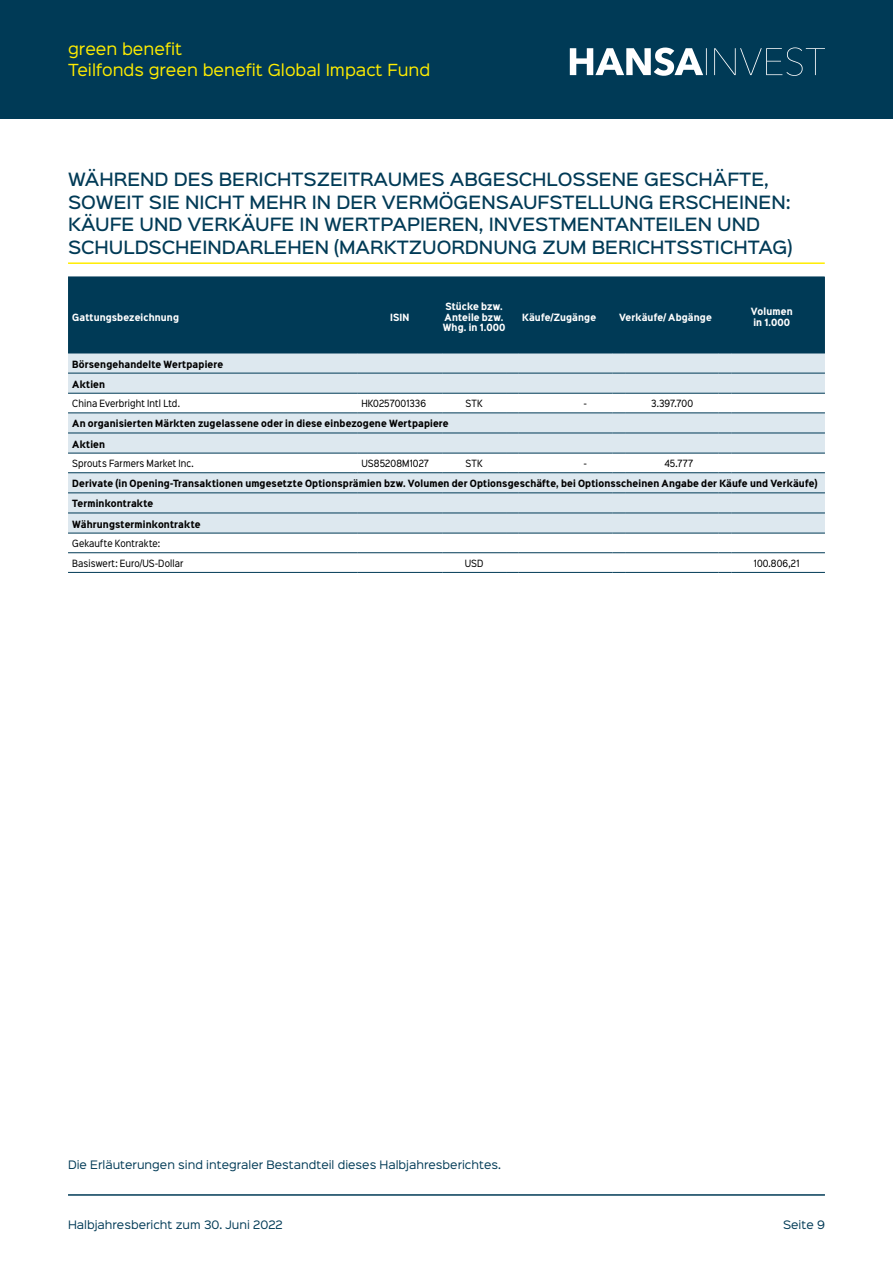
<style>
.page{position:relative;width:893px;height:1263px;background:#fff}
.page>*{position:absolute;margin:0;border:0;box-sizing:border-box;transform-origin:0 0}
.t1{font:500 16.5px/22.5px "Sinkin Sans 500";color:#003a56}
.t2{font:15px/21px "Sinkin Sans 400";color:#ffed00}
.t3{font:10.5px "Sinkin Sans 400";color:#003a56}
.t4{font:700 9px "Sinkin Sans Narrow W01 700";letter-spacing:.015em;color:#000}
.t5{font:9px/19.6px "Sinkin Sans Narrow W01 400 Rg";letter-spacing:.01em;color:#000}
.t6{font:700 9px/10.8px "Sinkin Sans Narrow W01 700";letter-spacing:.015em;color:#fff}
</style>
<div class="page">
<div style="left:0;top:0;width:893px;height:119px;background:#003a56"></div>
<svg style="left:570px;top:47px;width:255px;height:29px"></svg>
<hr style="left:68px;top:1194px;width:757px;height:2px;background:#003a56">
<div style="left:68px;top:276px;width:757px;height:77px;background:#003a56"></div>
<svg style="left:68px;top:354px;width:757px;height:179px;fill:#dde8ef"></svg>
<hr style="left:68px;top:353px;width:289px;height:1px;background:#003a56">
<hr style="left:357px;top:353px;width:85px;height:1px;background:#003a56">
<hr style="left:442px;top:353px;width:64px;height:1px;background:#003a56">
<svg style="left:506px;top:353px;width:13px;height:1px"></svg>
<hr style="left:519px;top:353px;width:93px;height:1px;background:#003a56">
<svg style="left:612px;top:353px;width:13px;height:1px"></svg>
<hr style="left:625px;top:353px;width:94px;height:1px;background:#003a56">
<svg style="left:719px;top:353px;width:12px;height:1px"></svg>
<hr style="left:731px;top:353px;width:94px;height:1px;background:#003a56">
<hr style="left:357px;top:373px;width:85px;height:1px;background:#003a56">
<hr style="left:442px;top:373px;width:64px;height:1px;background:#003a56">
<svg style="left:506px;top:373px;width:13px;height:1px"></svg>
<hr style="left:519px;top:373px;width:93px;height:1px;background:#003a56">
<svg style="left:612px;top:373px;width:13px;height:1px"></svg>
<hr style="left:625px;top:373px;width:94px;height:1px;background:#003a56">
<svg style="left:719px;top:373px;width:12px;height:1px"></svg>
<hr style="left:731px;top:373px;width:94px;height:1px;background:#003a56">
<hr style="left:357px;top:513px;width:85px;height:1px;background:#003a56">
<hr style="left:442px;top:513px;width:64px;height:1px;background:#003a56">
<svg style="left:506px;top:513px;width:13px;height:1px"></svg>
<hr style="left:519px;top:513px;width:93px;height:1px;background:#003a56">
<svg style="left:612px;top:513px;width:13px;height:1px"></svg>
<hr style="left:625px;top:513px;width:94px;height:1px;background:#003a56">
<svg style="left:719px;top:513px;width:12px;height:1px"></svg>
<hr style="left:731px;top:513px;width:94px;height:1px;background:#003a56">
<hr style="left:357px;top:533px;width:85px;height:1px;background:#003a56">
<hr style="left:442px;top:533px;width:64px;height:1px;background:#003a56">
<svg style="left:506px;top:533px;width:13px;height:1px"></svg>
<hr style="left:519px;top:533px;width:93px;height:1px;background:#003a56">
<svg style="left:612px;top:533px;width:13px;height:1px"></svg>
<hr style="left:625px;top:533px;width:94px;height:1px;background:#003a56">
<svg style="left:719px;top:533px;width:12px;height:1px"></svg>
<hr style="left:731px;top:533px;width:94px;height:1px;background:#003a56">
<hr style="left:68px;top:552px;width:289px;height:1px;background:#003a56">
<hr style="left:357px;top:552px;width:85px;height:1px;background:#003a56">
<hr style="left:442px;top:552px;width:64px;height:1px;background:#003a56">
<svg style="left:506px;top:552px;width:13px;height:1px"></svg>
<hr style="left:519px;top:552px;width:93px;height:1px;background:#003a56">
<svg style="left:612px;top:552px;width:13px;height:1px"></svg>
<hr style="left:625px;top:552px;width:94px;height:1px;background:#003a56">
<svg style="left:719px;top:552px;width:12px;height:1px"></svg>
<hr style="left:731px;top:552px;width:94px;height:1px;background:#003a56">
<hr style="left:68px;top:373px;width:289px;height:1px;background:#003a56">
<hr style="left:68px;top:513px;width:289px;height:1px;background:#003a56">
<hr style="left:68px;top:533px;width:289px;height:1px;background:#003a56">
<hr style="left:68px;top:393px;width:289px;height:1px;background:#003a56">
<hr style="left:357px;top:393px;width:85px;height:1px;background:#003a56">
<hr style="left:442px;top:393px;width:64px;height:1px;background:#003a56">
<svg style="left:506px;top:393px;width:13px;height:1px"></svg>
<hr style="left:519px;top:393px;width:93px;height:1px;background:#003a56">
<svg style="left:612px;top:393px;width:13px;height:1px"></svg>
<hr style="left:625px;top:393px;width:94px;height:1px;background:#003a56">
<svg style="left:719px;top:393px;width:12px;height:1px"></svg>
<hr style="left:731px;top:393px;width:94px;height:1px;background:#003a56">
<hr style="left:68px;top:453px;width:289px;height:1px;background:#003a56">
<hr style="left:357px;top:453px;width:85px;height:1px;background:#003a56">
<hr style="left:442px;top:453px;width:64px;height:1px;background:#003a56">
<svg style="left:506px;top:453px;width:13px;height:1px"></svg>
<hr style="left:519px;top:453px;width:93px;height:1px;background:#003a56">
<svg style="left:612px;top:453px;width:13px;height:1px"></svg>
<hr style="left:625px;top:453px;width:94px;height:1px;background:#003a56">
<svg style="left:719px;top:453px;width:12px;height:1px"></svg>
<hr style="left:731px;top:453px;width:94px;height:1px;background:#003a56">
<hr style="left:68px;top:572px;width:289px;height:1px;background:#003a56">
<hr style="left:357px;top:572px;width:85px;height:1px;background:#003a56">
<hr style="left:442px;top:572px;width:64px;height:1px;background:#003a56">
<svg style="left:506px;top:572px;width:13px;height:1px"></svg>
<hr style="left:519px;top:572px;width:93px;height:1px;background:#003a56">
<svg style="left:612px;top:572px;width:13px;height:1px"></svg>
<hr style="left:625px;top:572px;width:94px;height:1px;background:#003a56">
<svg style="left:719px;top:572px;width:12px;height:1px"></svg>
<hr style="left:731px;top:572px;width:94px;height:1px;background:#003a56">
<hr style="left:68px;top:412px;width:289px;height:1px;background:#003a56">
<hr style="left:357px;top:412px;width:85px;height:1px;background:#003a56">
<hr style="left:442px;top:412px;width:64px;height:1px;background:#003a56">
<svg style="left:506px;top:412px;width:13px;height:1px"></svg>
<hr style="left:519px;top:412px;width:93px;height:1px;background:#003a56">
<svg style="left:612px;top:412px;width:13px;height:1px"></svg>
<hr style="left:625px;top:412px;width:94px;height:1px;background:#003a56">
<svg style="left:719px;top:412px;width:12px;height:1px"></svg>
<hr style="left:731px;top:412px;width:94px;height:1px;background:#003a56">
<hr style="left:68px;top:433px;width:289px;height:1px;background:#003a56">
<hr style="left:357px;top:433px;width:85px;height:1px;background:#003a56">
<hr style="left:442px;top:433px;width:64px;height:1px;background:#003a56">
<svg style="left:506px;top:433px;width:13px;height:1px"></svg>
<hr style="left:519px;top:433px;width:93px;height:1px;background:#003a56">
<svg style="left:612px;top:433px;width:13px;height:1px"></svg>
<hr style="left:625px;top:433px;width:94px;height:1px;background:#003a56">
<svg style="left:719px;top:433px;width:12px;height:1px"></svg>
<hr style="left:731px;top:433px;width:94px;height:1px;background:#003a56">
<hr style="left:68px;top:472px;width:289px;height:1px;background:#003a56">
<hr style="left:357px;top:472px;width:85px;height:1px;background:#003a56">
<hr style="left:442px;top:472px;width:64px;height:1px;background:#003a56">
<svg style="left:506px;top:472px;width:13px;height:1px"></svg>
<hr style="left:519px;top:472px;width:93px;height:1px;background:#003a56">
<svg style="left:612px;top:472px;width:13px;height:1px"></svg>
<hr style="left:625px;top:472px;width:94px;height:1px;background:#003a56">
<svg style="left:719px;top:472px;width:12px;height:1px"></svg>
<hr style="left:731px;top:472px;width:94px;height:1px;background:#003a56">
<hr style="left:68px;top:492px;width:289px;height:1px;background:#003a56">
<hr style="left:357px;top:492px;width:85px;height:1px;background:#003a56">
<hr style="left:442px;top:492px;width:64px;height:1px;background:#003a56">
<svg style="left:506px;top:492px;width:13px;height:1px"></svg>
<hr style="left:519px;top:492px;width:93px;height:1px;background:#003a56">
<svg style="left:612px;top:492px;width:13px;height:1px"></svg>
<hr style="left:625px;top:492px;width:94px;height:1px;background:#003a56">
<svg style="left:719px;top:492px;width:12px;height:1px"></svg>
<hr style="left:731px;top:492px;width:94px;height:1px;background:#003a56">
<hr style="left:68px;top:262px;width:757px;height:2px;background:#ffed00">
<h2 class="t2" style="left:68px;top:37px;width:364px">green benefit<br>Teilfonds green benefit Global Impact Fund</h2>
<p class="t1" style="left:68px;top:167px;width:726px">WÄHREND DES BERICHTSZEITRAUMES ABGESCHLOSSENE GESCHÄFTE, SOWEIT SIE NICHT MEHR IN DER VERMÖGENSAUFSTELLUNG ERSCHEINEN:<br>KÄUFE UND VERKÄUFE IN WERTPAPIEREN, INVESTMENTANTEILEN UND SCHULDSCHEINDARLEHEN (MARKTZUORDNUNG ZUM BERICHTSSTICHTAG)</p>
<p class="t6" style="left:72px;top:311px;width:108px">Gattungsbezeichnung</p>
<p class="t6" style="left:390px;top:311px;width:21px">ISIN</p>
<p class="t6" style="left:443px;top:300px;width:64px">Stücke bzw.<br>Anteile bzw.<br>Whg. in 1.000</p>
<p class="t6" style="left:522px;top:311px;width:75px">Käufe/Zugänge</p>
<p class="t6" style="left:619px;top:311px;width:94px">Verkäufe/ Abgänge</p>
<p class="t6" style="left:751px;top:306px;width:43px">Volumen in 1.000</p>
<p class="t4" style="left:72px;top:357px;width:152px">Börsengehandelte Wertpapiere</p>
<p class="t4" style="left:72px;top:377px;width:34px">Aktien</p>
<p class="t5" style="left:72px;top:393px;width:109px">China Everbright Intl Ltd.</p>
<p class="t5" style="left:361px;top:393px;width:66px">HK0257001336</p>
<p class="t5" style="left:466px;top:393px;width:19px">STK</p>
<p class="t5" style="left:584px;top:393px;width:4px">-</p>
<p class="t5" style="left:651px;top:393px;width:43px">3.397.700</p>
<p class="t4" style="left:72px;top:417px;width:378px">An organisierten Märkten zugelassene oder in diese einbezogene Wertpapiere</p>
<p class="t4" style="left:72px;top:437px;width:34px">Aktien</p>
<p class="t5" style="left:72px;top:453px;width:123px">Sprouts Farmers Market Inc.</p>
<p class="t5" style="left:361px;top:453px;width:69px">US85208M1027</p>
<p class="t5" style="left:466px;top:453px;width:19px">STK</p>
<p class="t5" style="left:584px;top:453px;width:4px">-</p>
<p class="t5" style="left:664px;top:453px;width:30px">45.777</p>
<p class="t4" style="left:72px;top:477px;width:747px">Derivate (in Opening-Transaktionen umgesetzte Optionsprämien bzw. Volumen der Optionsgeschäfte, bei Optionsscheinen Angabe der Käufe und Verkäufe)</p>
<p class="t4" style="left:72px;top:497px;width:83px">Terminkontrakte</p>
<p class="t4" style="left:72px;top:517px;width:130px">Währungsterminkontrakte</p>
<p class="t5" style="left:72px;top:533px;width:113px">Gekaufte Kontrakte:<br>Basiswert: Euro/US-Dollar</p>
<p class="t5" style="left:465px;top:553px;width:20px">USD</p>
<p class="t5" style="left:754px;top:553px;width:47px">100.806,21</p>
<p class="t3" style="left:68px;top:1155px;width:434px">Die Erläuterungen sind integraler Bestandteil dieses Halbjahresberichtes.</p>
<p class="t3" style="left:68px;top:1216px;width:216px">Halbjahresbericht zum 30. Juni 2022</p>
<p class="t3" style="left:783px;top:1216px;width:43px">Seite 9</p>
</div>
